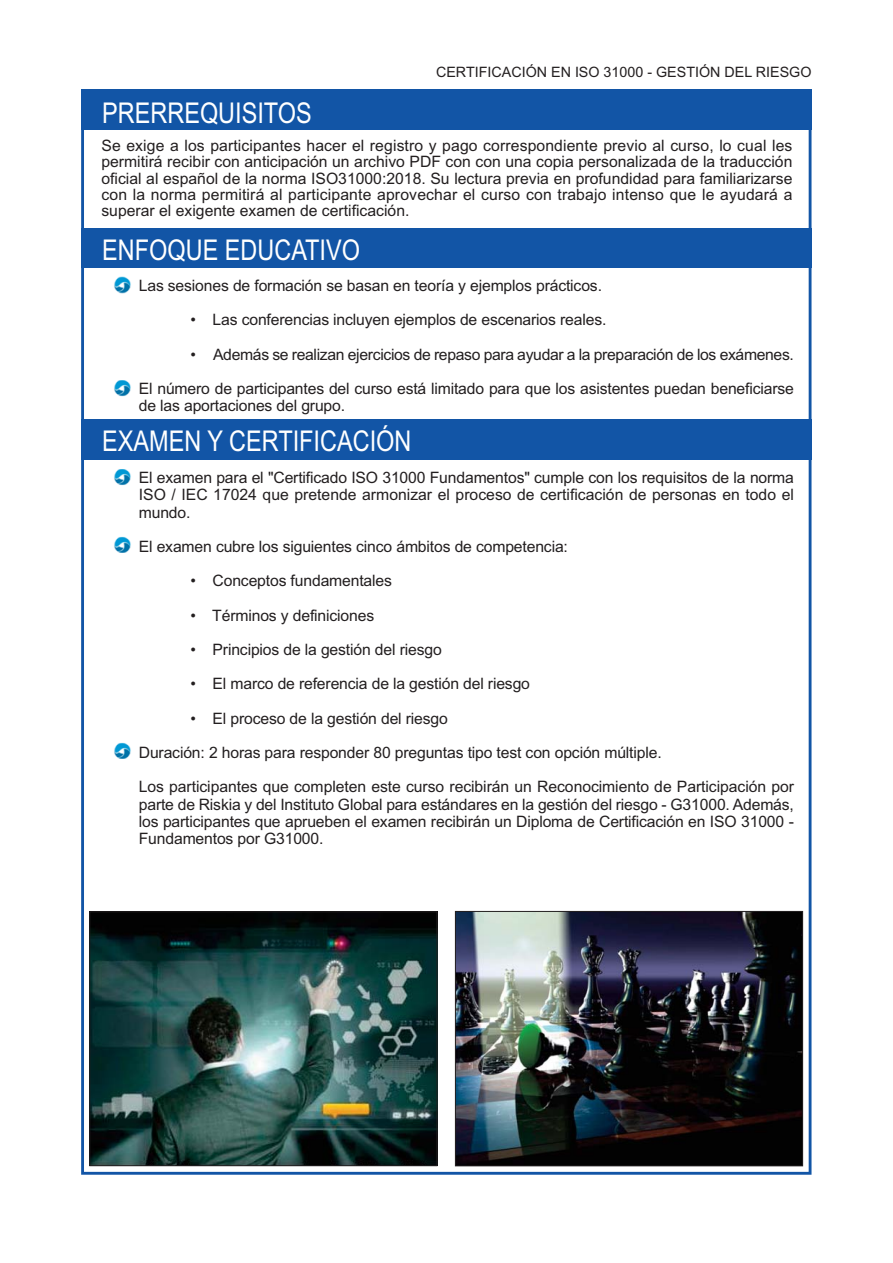
<style>
.page{position:relative;width:893px;height:1263px;background:#fff}
.page>*{position:absolute;margin:0;border:0;box-sizing:border-box;transform-origin:0 0}
.t1{font:28.65px "Arial Narrow";color:#fff}
.t2{font:15.75px/16.2px "Arial";letter-spacing:-.01em;color:#231f20;text-align:justify}
.t3{font:14.25px "Arial";color:#231f20}
</style>
<div class="page">
<div style="left:81px;top:90px;width:730px;height:40px;background:#1255a6"></div>
<div style="left:81px;top:228px;width:730px;height:40px;background:#1255a6"></div>
<div style="left:81px;top:419px;width:730px;height:41px;background:#1255a6"></div>
<img style="left:114px;top:277px;width:17px;height:16px">
<img style="left:114px;top:380px;width:17px;height:16px">
<img style="left:114px;top:469px;width:17px;height:16px">
<img style="left:114px;top:537px;width:17px;height:16px">
<img style="left:114px;top:743px;width:17px;height:16px">
<img style="left:91px;top:913px;width:344px;height:251px">
<div style="left:89px;top:911px;width:348px;height:255px;border:1px solid #231f20"></div>
<img style="left:457px;top:913px;width:344px;height:251px">
<div style="left:455px;top:911px;width:348px;height:255px;border:1px solid #231f20"></div>
<h1 class="t1" style="left:102px;top:103px;width:211px">PRERREQUISITOS</h1>
<p class="t3" style="left:436px;top:67px;width:377px">CERTIFICACIÓN EN ISO 31000 - GESTIÓN DEL RIESGO</p>
<p class="t2" style="left:101px;top:139px;width:692px">Se exige a los participantes hacer el registro y pago correspondiente previo al curso, lo cual les permitirá recibir con anticipación un archivo PDF con con una copia personalizada de la traducción oficial al español de la norma ISO31000:2018. Su lectura previa en profundidad para familiarizarse con la norma permitirá al participante aprovechar el curso con trabajo intenso que le ayudará a superar el exigente examen de certificación.</p>
<h1 class="t1" style="left:102px;top:239px;width:259px">ENFOQUE EDUCATIVO</h1>
<p class="t2" style="left:139px;top:279px;width:465px">Las sesiones de formación se basan en teoría y ejemplos prácticos.</p>
<p class="t2" style="left:190px;top:313px;width:418px">• Las conferencias incluyen ejemplos de escenarios reales.</p>
<p class="t2" style="left:139px;top:339px;width:657px;line-height:34.3px;text-align:right">• Además se realizan ejercicios de repaso para ayudar a la preparación de los exámenes.<br>El número de participantes del curso está limitado para que los asistentes puedan beneficiarse</p>
<p class="t2" style="left:139px;top:399px;width:208px">de las aportaciones del grupo.</p>
<h1 class="t1" style="left:102px;top:431px;width:311px">EXAMEN Y CERTIFICACIÓN</h1>
<p class="t2" style="left:139px;top:471px;width:657px;line-height:17.1px">El examen para el "Certificado ISO 31000 Fundamentos" cumple con los requisitos de la norma ISO / IEC 17024 que pretende armonizar el proceso de certificación de personas en todo el mundo.</p>
<p class="t2" style="left:139px;top:540px;width:431px">El examen cubre los siguientes cinco ámbitos de competencia:</p>
<p class="t2" style="left:190px;top:574px;width:203px">• Conceptos fundamentales</p>
<p class="t2" style="left:190px;top:609px;width:185px">• Términos y definiciones</p>
<p class="t2" style="left:190px;top:643px;width:253px">• Principios de la gestión del riesgo</p>
<p class="t2" style="left:190px;top:677px;width:341px">• El marco de referencia de la gestión del riesgo</p>
<p class="t2" style="left:139px;top:703px;width:657px;line-height:34.3px;text-align:left;text-indent:52px">• El proceso de la gestión del riesgo<br>Duración: 2 horas para responder 80 preguntas tipo test con opción múltiple.<br>Los participantes que completen este curso recibirán un Reconocimiento de Participación por</p>
<p class="t2" style="left:139px;top:797px;width:657px;line-height:17.1px">parte de Riskia y del Instituto Global para estándares en la gestión del riesgo - G31000. Además, los participantes que aprueben el examen recibirán un Diploma de Certificación en ISO 31000 - Fundamentos por G31000.</p>
</div>
